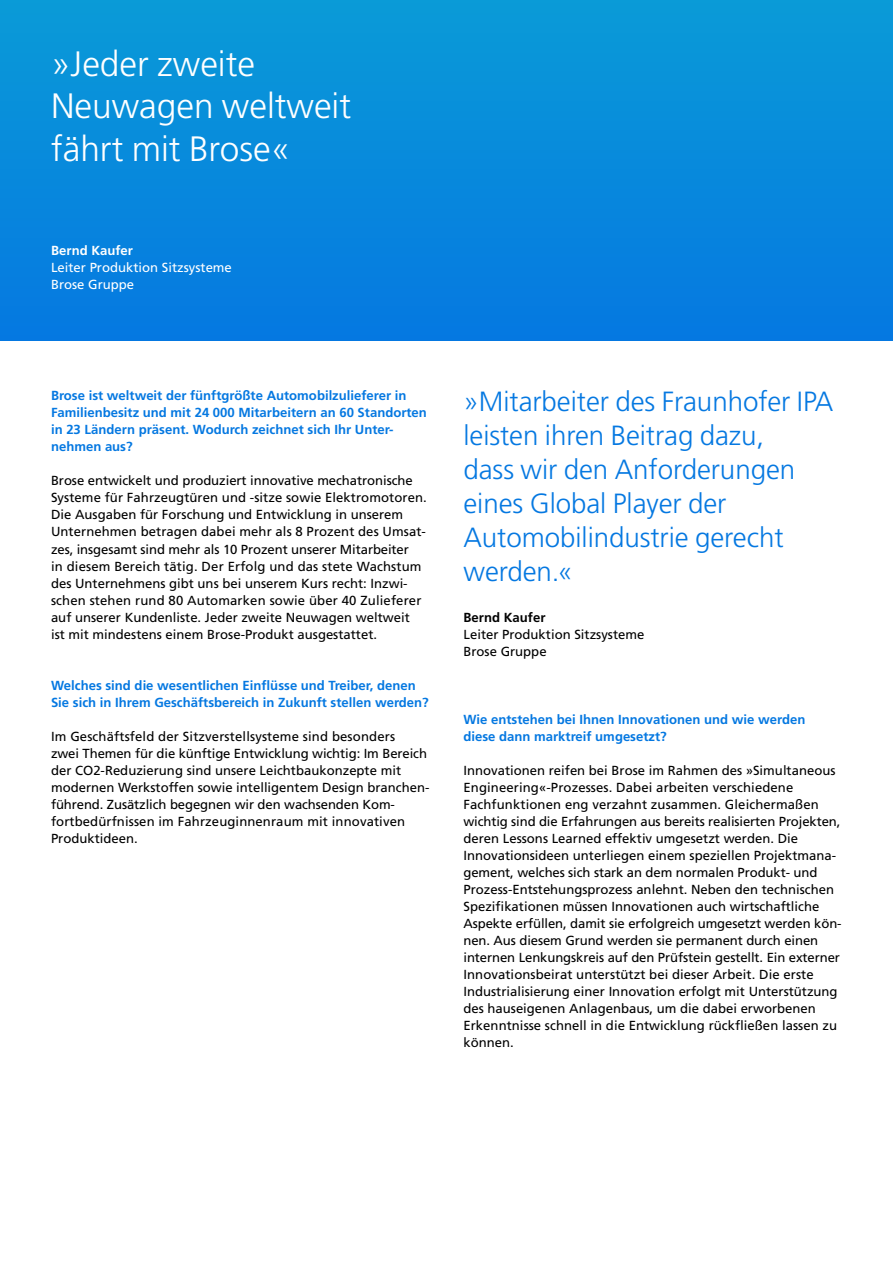
<style>
.page{position:relative;width:893px;height:1263px;background:#fff}
.page>*{position:absolute;margin:0;border:0;box-sizing:border-box;transform-origin:0 0}
.t1{font:300 35.25px/42.5px "Frutiger";color:#fff}
.t2{font:300 27.75px/34px "Frutiger";letter-spacing:-.005em;color:#0578e1}
.t3{font:13.2px/17px "Frutiger";color:#000}
.t4{font:700 13.2px/17px "Frutiger";color:#0578e1}
.t5{font:13.2px/17px "Frutiger";color:#fff}
.t6{font:700 13.2px "Frutiger";color:#000}
.t7{font:700 13.2px "Frutiger";color:#fff}
</style>
<div class="page">
<div style="left:0;top:0;width:893px;height:340px;background:linear-gradient(to bottom,#0a9bd7,#0578e1)"></div>
<svg style="left:892px;top:0;width:1px;height:340px"></svg>
<h1 class="t1" style="left:51px;top:43px;width:302px">»Jeder zweite<br>Neuwagen weltweit fährt mit Brose«</h1>
<p class="t7" style="left:51px;top:243px;width:83px">Bernd Kaufer</p>
<p class="t5" style="left:51px;top:259px;width:182px">Leiter Produktion Sitzsysteme<br>Brose Gruppe</p>
<p class="t4" style="left:51px;top:387px;width:377px">Brose ist weltweit der fünftgrößte Automobilzulieferer in Familienbesitz und mit 24 000 Mitarbeitern an 60 Standorten in 23 Ländern präsent. Wodurch zeichnet sich Ihr Unter&shy;nehmen aus?</p>
<p class="t3" style="left:51px;top:472px;width:377px">Brose entwickelt und produziert innovative mechatronische Systeme für Fahrzeugtüren und -sitze sowie Elektromotoren.<br>Die Ausgaben für Forschung und Entwicklung in unserem Unternehmen betragen dabei mehr als 8 Prozent des Umsat&shy;zes, insgesamt sind mehr als 10 Prozent unserer Mitarbeiter<br>in diesem Bereich tätig. Der Erfolg und das stete Wachstum des Unternehmens gibt uns bei unserem Kurs recht: Inzwi&shy;schen stehen rund 80 Automarken sowie über 40 Zulieferer auf unserer Kundenliste. Jeder zweite Neuwagen weltweit ist mit mindestens einem Brose-Produkt ausgestattet.</p>
<p class="t4" style="left:51px;top:677px;width:379px">Welches sind die wesentlichen Einflüsse und Treiber, denen<br>Sie sich in Ihrem Geschäftsbereich in Zukunft stellen werden?</p>
<p class="t3" style="left:51px;top:728px;width:380px">Im Geschäftsfeld der Sitzverstellsysteme sind besonders<br>zwei Themen für die künftige Entwicklung wichtig: Im Bereich der CO2-Reduzierung sind unsere Leichtbaukonzepte mit modernen Werkstoffen sowie intelligentem Design branchen&shy;führend. Zusätzlich begegnen wir den wachsenden Kom&shy;fortbedürfnissen im Fahrzeuginnenraum mit innovativen Produktideen.</p>
<h2 class="t2" style="left:463px;top:384px;width:371px">»Mitarbeiter des Fraunhofer IPA leisten ihren Beitrag dazu,<br>dass wir den Anforderungen eines Global Player der<br>Automobilindustrie gerecht werden.«</h2>
<p class="t6" style="left:463px;top:609px;width:83px">Bernd Kaufer</p>
<p class="t3" style="left:463px;top:626px;width:182px">Leiter Produktion Sitzsysteme<br>Brose Gruppe</p>
<p class="t4" style="left:463px;top:711px;width:343px">Wie entstehen bei Ihnen Innovationen und wie werden diese dann marktreif umgesetzt?</p>
<p class="t3" style="left:463px;top:762px;width:380px">Innovationen reifen bei Brose im Rahmen des »Simultaneous Engineering«-Prozesses. Dabei arbeiten verschiedene Fachfunktionen eng verzahnt zusammen. Gleichermaßen wichtig sind die Erfahrungen aus bereits realisierten Projekten, deren Lessons Learned effektiv umgesetzt werden. Die Innovationsideen unterliegen einem speziellen Projektmana&shy;gement, welches sich stark an dem normalen Produkt- und Prozess-Entstehungsprozess anlehnt. Neben den technischen Spezifikationen müssen Innovationen auch wirtschaftliche Aspekte erfüllen, damit sie erfolgreich umgesetzt werden kön&shy;nen. Aus diesem Grund werden sie permanent durch einen internen Lenkungskreis auf den Prüfstein gestellt. Ein externer Innovationsbeirat unterstützt bei dieser Arbeit. Die erste Industrialisierung einer Innovation erfolgt mit Unterstützung des hauseigenen Anlagenbaus, um die dabei erworbenen Erkenntnisse schnell in die Entwicklung rückfließen lassen zu können.</p>
</div>
